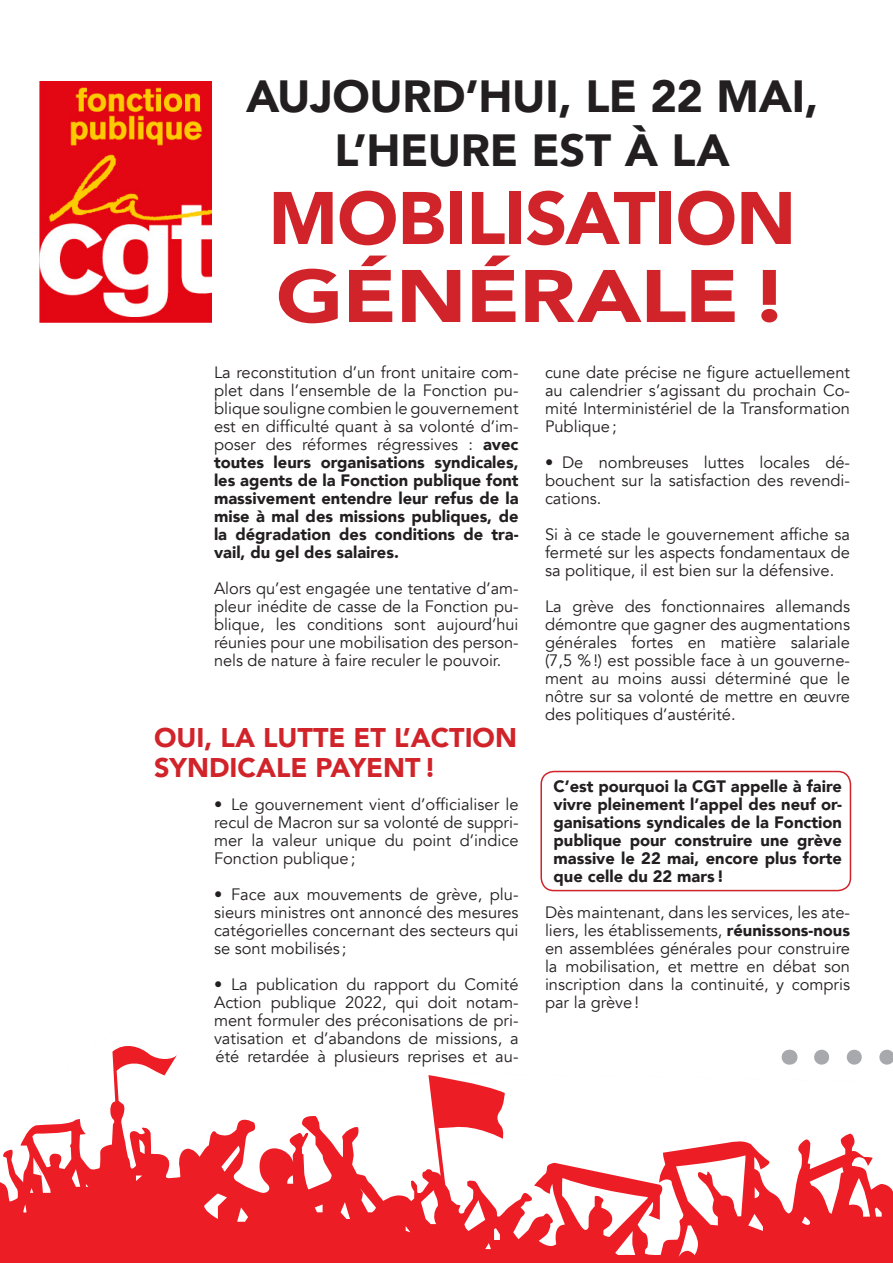
<style>
.page{position:relative;width:893px;height:1263px;background:#fff}
.page>*{position:absolute;margin:0;border:0;box-sizing:border-box;transform-origin:0 0}
.t1{font:900 73.5px "Avenir";letter-spacing:-.01em;color:#d1232a}
.t2{font:900 73.5px "Avenir";letter-spacing:-.01em;color:#d1232a;scale:1.18 1}
.t3{font:900 45px "Avenir";letter-spacing:-.005em;color:#231f20}
.t4{font:900 27px/30px "Avenir";color:#d1232a}
.t5{font:16.5px/18px "Avenir";color:#231f20;text-align:justify}
.t6{font:900 16.5px/18px "Avenir";color:#231f20;text-align:justify}
.s1{font-weight:400}
.s2{font-weight:900}
</style>
<div class="page">
<img style="left:39px;top:82px;width:173px;height:241px">
<svg style="left:0;top:1046px;width:893px;height:217px"></svg>
<div style="left:540px;top:771px;width:311px;height:120px;border:2px solid #d1232a;border-radius:13px"></div>
<svg style="left:789px;top:1050px;width:1px;height:15px"></svg>
<svg style="left:821px;top:1050px;width:72px;height:15px"></svg>
<p class="t3" style="left:246px;top:58px;width:574px">AUJOURD’HUI, LE 22 MAI,</p>
<p class="t3" style="left:335px;top:112px;width:397px">L’HEURE EST À LA</p>
<p class="t1" style="left:268px;top:155px;width:529px">MOBILISATION</p>
<p class="t2" style="left:276px;top:233px;width:436px">GÉNÉRALE!</p>
<p class="t6" style="left:214px;top:363px;width:306px"><span class="s1">La reconstitution d’un front unitaire com&shy;plet dans l’ensemble de la Fonction pu&shy;blique souligne combien le gouvernement est en difficulté quant à sa volonté d’im&shy;poser des réformes régressives :</span> avec toutes leurs organisations syndicales, les agents de la Fonction publique font massivement entendre leur refus de la mise à mal des missions publiques, de la dégradation des conditions de tra&shy;vail, du gel des salaires.</p>
<p class="t5" style="left:214px;top:580px;width:306px">Alors qu’est engagée une tentative d’am&shy;pleur inédite de casse de la Fonction pu&shy;blique, les conditions sont aujourd’hui réunies pour une mobilisation des person&shy;nels de nature à faire reculer le pouvoir.</p>
<p class="t4" style="left:154px;top:722px;width:364px">OUI, LA LUTTE ET L’ACTION<br>SYNDICALE PAYENT!</p>
<p class="t5" style="left:214px;top:796px;width:306px">• Le gouvernement vient d’officialiser le recul de Macron sur sa volonté de suppri&shy;mer la valeur unique du point d’indice Fonction publique;</p>
<p class="t5" style="left:214px;top:886px;width:306px">• Face aux mouvements de grève, plu&shy;sieurs ministres ont annoncé des mesures catégorielles concernant des secteurs qui se sont mobilisés ;</p>
<p class="t5" style="left:214px;top:976px;width:306px">• La publication du rapport du Comité Action publique 2022, qui doit notam&shy;ment formuler des préconisations de pri&shy;vatisation et d’abandons de missions, a été retardée à plusieurs reprises et au-</p>
<p class="t5" style="left:545px;top:364px;width:307px">cune date précise ne figure actuellement au calendrier s’agissant du prochain Co&shy;mité Interministériel de la Transformation Publique;</p>
<p class="t5" style="left:545px;top:454px;width:307px">• De nombreuses luttes locales dé&shy;bouchent sur la satisfaction des revendi&shy;cations.</p>
<p class="t5" style="left:545px;top:526px;width:307px">Si à ce stade le gouvernement affiche sa fermeté sur les aspects fondamentaux de sa politique, il est bien sur la défensive.</p>
<p class="t5" style="left:545px;top:598px;width:307px">La grève des fonctionnaires allemands démontre que gagner des augmentations générales fortes en matière salariale (7,5 %!) est possible face à un gouverne&shy;ment au moins aussi déterminé que le nôtre sur sa volonté de mettre en œuvre des politiques d’austérité.</p>
<p class="t6" style="left:553px;top:777px;width:290px">C’est pourquoi la CGT appelle à faire vivre pleinement l’appel des neuf or&shy;ganisations syndicales de la Fonction publique pour construire une grève massive le 22 mai, encore plus forte que celle du 22 mars !</p>
<p class="t5" style="left:545px;top:904px;width:307px">Dès maintenant, dans les services, les ate&shy;liers, les établissements, <span class="s2">réunissons-nous </span>en assemblées générales pour construire la mobilisation, et mettre en débat son inscription dans la continuité, y compris par la grève!</p>
</div>
